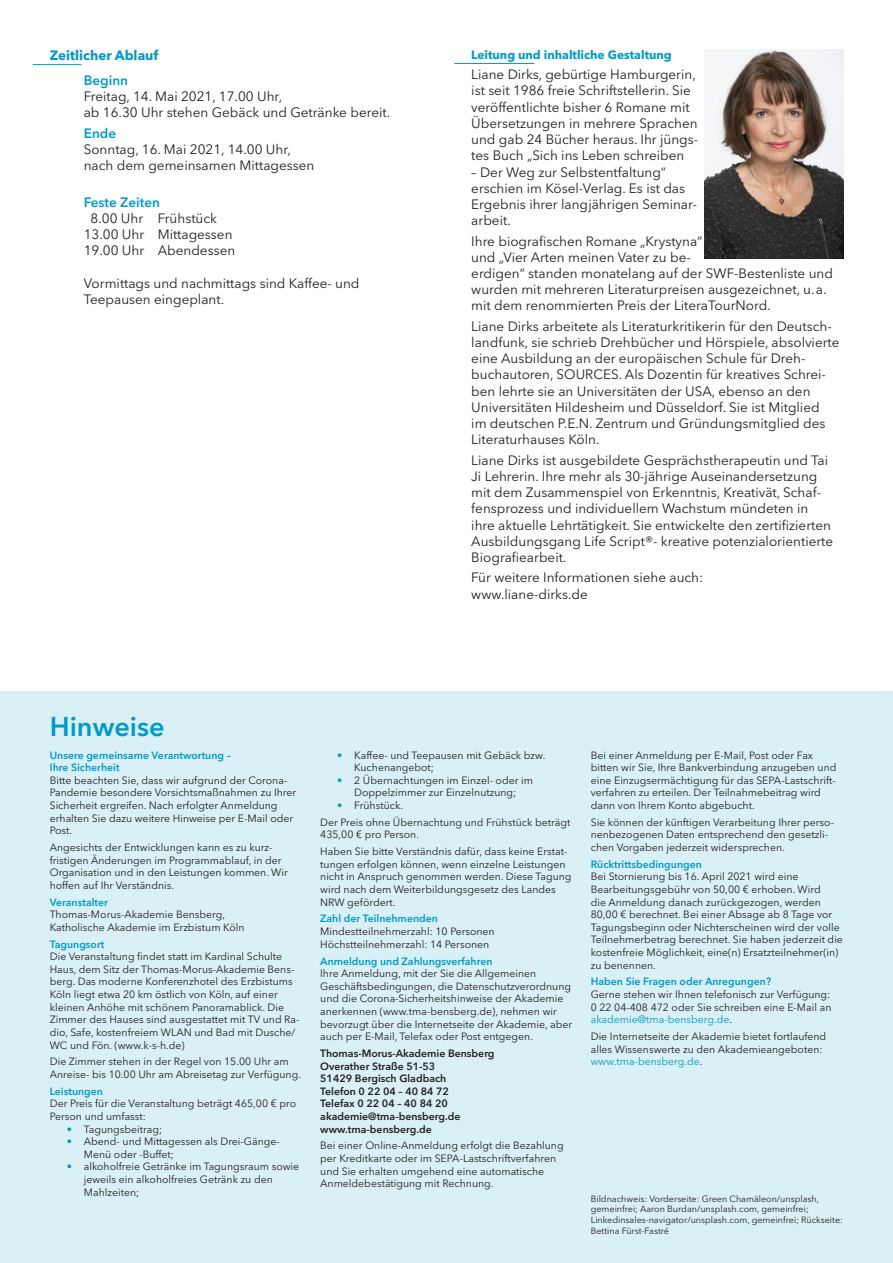
<style>
.page{position:relative;width:893px;height:1263px;background:#fff}
.page>*{position:absolute;margin:0;border:0;box-sizing:border-box;transform-origin:0 0}
.t1{font:600 27px "Avenir Next LT Pro";color:#09c}
.t2{font:13.5px/16.2px "Avenir Next LT Pro";color:#231f20}
.t3{font:600 13.5px "Avenir Next LT Pro";color:#09c}
.t4{font:700 13.5px "Avenir Next LT Pro";color:#09c}
.t5{font:700 12px "Avenir Next LT Pro";color:#09c}
.t6{font:10.5px/12.6px "Avenir Next LT Pro";color:#231f20}
.t7{font:600 10.5px/12.6px "Avenir Next LT Pro";color:#09c}
.t8{font:600 10.5px/12.6px "Avenir Next LT Pro";color:#231f20}
.t9{font:9px/10.8px "Avenir Next LT Pro";color:#231f20}
.s1{color:#09c}
</style>
<div class="page">
<div style="left:0;top:691px;width:893px;height:572px;background:#d9f0f7"></div>
<img style="left:704px;top:50px;width:139px;height:208px">
<hr style="left:33px;top:64px;width:48px;height:1px;background:#09c">
<hr style="left:454px;top:63px;width:80px;height:1px;background:#09c">
<p class="t4" style="left:50px;top:47px;width:110px">Zeitlicher Ablauf</p>
<p class="t3" style="left:84px;top:72px;width:46px">Beginn</p>
<p class="t2" style="left:84px;top:88px;width:308px">Freitag, 14. Mai 2021, 17.00 Uhr,<br>ab 16.30 Uhr stehen Gebäck und Getränke bereit.</p>
<p class="t3" style="left:84px;top:125px;width:34px">Ende</p>
<p class="t2" style="left:84px;top:141px;width:232px">Sonntag, 16. Mai 2021, 14.00 Uhr, nach dem gemeinsamen Mittagessen</p>
<p class="t3" style="left:84px;top:194px;width:78px">Feste Zeiten</p>
<p class="t2" style="left:84px;top:210px;width:153px;text-indent:7px">8.00 Uhr Frühstück<br>13.00 Uhr Mittagessen<br>19.00 Uhr Abendessen</p>
<p class="t2" style="left:84px;top:275px;width:277px">Vormittags und nachmittags sind Kaffee- und<br>Teepausen eingeplant.</p>
<h1 class="t1" style="left:50px;top:710px;width:116px">Hinweise</h1>
<p class="t5" style="left:471px;top:47px;width:202px">Leitung und inhaltliche Gestaltung</p>
<p class="t2" style="left:471px;top:66px;width:228px">Liane Dirks, gebürtige Hamburgerin, ist seit 1986 freie Schriftstellerin. Sie veröffentlichte bisher 6 Romane mit Übersetzungen in mehrere Sprachen und gab 24 Bücher heraus. Ihr jüngs&shy;tes Buch „Sich ins Leben schreiben</p>
<p class="t2" style="left:471px;top:164px;width:227px">– Der Weg zur Selbstentfaltung“ erschien im Kösel-Verlag. Es ist das<br>Ergebnis ihrer langjährigen Seminar&shy;arbeit.</p>
<p class="t2" style="left:471px;top:233px;width:363px">Ihre biografischen Romane „Krystyna“<br>und „Vier Arten meinen Vater zu be-<br>erdigen“ standen monatelang auf der SWF-Bestenliste und wurden mit mehreren Literaturpreisen ausgezeichnet, u.a. mit dem renommierten Preis der LiteraTourNord.</p>
<p class="t2" style="left:471px;top:318px;width:370px">Liane Dirks arbeitete als Literaturkritikerin für den Deutsch&shy;landfunk, sie schrieb Drehbücher und Hörspiele, absolvierte eine Ausbildung an der europäischen Schule für Dreh&shy;buchautoren, SOURCES. Als Dozentin für kreatives Schrei&shy;ben lehrte sie an Universitäten der USA, ebenso an den Universitäten Hildesheim und Düsseldorf. Sie ist Mitglied<br>im deutschen P.E.N. Zentrum und Gründungsmitglied des Literaturhauses Köln.</p>
<p class="t2" style="left:471px;top:452px;width:363px">Liane Dirks ist ausgebildete Gesprächstherapeutin und Tai Ji Lehrerin. Ihre mehr als 30-jährige Auseinandersetzung mit dem Zusammenspiel von Erkenntnis, Kreativät, Schaf&shy;fensprozess und individuellem Wachstum mündeten in ihre aktuelle Lehrtätigkeit. Sie entwickelte den zertifizierten Ausbildungsgang Life Script®- kreative potenzialorientierte Biografiearbeit.</p>
<p class="t2" style="left:471px;top:569px;width:233px">Für weitere Informationen siehe auch: www.liane-dirks.de</p>
<p class="t7" style="left:50px;top:748px;width:183px">Unsere gemeinsame Verantwortung –<br>Ihre Sicherheit</p>
<p class="t6" style="left:50px;top:774px;width:248px">Bitte beachten Sie, dass wir aufgrund der Corona-Pandemie besondere Vorsichtsmaßnahmen zu Ihrer Sicherheit ergreifen. Nach erfolgter Anmeldung erhalten Sie dazu weitere Hinweise per E-Mail oder Post.</p>
<p class="t6" style="left:50px;top:841px;width:240px">Angesichts der Entwicklungen kann es zu kurz&shy;fristigen Änderungen im Programmablauf, in der Organisation und in den Leistungen kommen. Wir hoffen auf Ihr Verständnis.</p>
<p class="t7" style="left:50px;top:896px;width:60px">Veranstalter</p>
<p class="t6" style="left:50px;top:908px;width:196px">Thomas-Morus-Akademie Bensberg,<br>Katholische Akademie im Erzbistum Köln</p>
<p class="t7" style="left:50px;top:938px;width:56px">Tagungsort</p>
<p class="t6" style="left:50px;top:950px;width:251px">Die Veranstaltung findet statt im Kardinal Schulte Haus, dem Sitz der Thomas-Morus-Akademie Bens&shy;berg. Das moderne Konferenzhotel des Erzbistums Köln liegt etwa 20 km östlich von Köln, auf einer kleinen Anhöhe mit schönem Panoramablick. Die Zimmer des Hauses sind ausgestattet mit TV und Ra&shy;dio, Safe, kostenfreiem WLAN und Bad mit Dusche/ WC und Fön. (www.k-s-h.de)</p>
<p class="t6" style="left:50px;top:1055px;width:253px">Die Zimmer stehen in der Regel von 15.00 Uhr am<br>Anreise- bis 10.00 Uhr am Abreisetag zur Verfügung.</p>
<p class="t7" style="left:50px;top:1085px;width:55px">Leistungen</p>
<p class="t6" style="left:50px;top:1097px;width:248px">Der Preis für die Veranstaltung beträgt 465,00 € pro<br>Person und umfasst:</p>
<p class="t6" style="left:67px;top:1123px;width:97px"><span class="s1">•</span> Tagungsbeitrag;</p>
<p class="t6" style="left:84px;top:1135px;width:198px;text-indent:-17px"><span class="s1">•</span> Abend- und Mittagessen als Drei-Gänge-<br>Menü oder -Buffet;</p>
<p class="t6" style="left:84px;top:1160px;width:217px;text-indent:-17px"><span class="s1">•</span> alkoholfreie Getränke im Tagungsraum sowie jeweils ein alkoholfreies Getränk zu den<br>Mahlzeiten;</p>
<p class="t6" style="left:354px;top:748px;width:193px;text-indent:-17px"><span class="s1">•</span> Kaffee- und Teepausen mit Gebäck bzw.<br>Kuchenangebot;</p>
<p class="t6" style="left:337px;top:774px;width:197px;text-align:center"><span class="s1">•</span> 2 Übernachtungen im Einzel- oder im<br>Doppelzimmer zur Einzelnutzung;</p>
<p class="t6" style="left:320px;top:797px;width:252px;line-height:16.8px;text-indent:17px"><span class="s1">•</span> Frühstück.<br>Der Preis ohne Übernachtung und Frühstück beträgt</p>
<p class="t6" style="left:320px;top:826px;width:249px;line-height:16.8px">435,00 € pro Person.<br>Haben Sie bitte Verständnis dafür, dass keine Erstat-</p>
<p class="t6" style="left:320px;top:858px;width:253px">tungen erfolgen können, wenn einzelne Leistungen nicht in Anspruch genommen werden. Diese Tagung wird nach dem Weiterbildungsgesetz des Landes NRW gefördert.</p>
<p class="t7" style="left:320px;top:912px;width:119px">Zahl der Teilnehmenden</p>
<p class="t6" style="left:320px;top:925px;width:176px">Mindestteilnehmerzahl: 10 Personen<br>Höchstteilnehmerzahl: 14 Personen</p>
<p class="t7" style="left:320px;top:954px;width:174px">Anmeldung und Zahlungsverfahren</p>
<p class="t6" style="left:320px;top:967px;width:254px">Ihre Anmeldung, mit der Sie die Allgemeinen Geschäftsbedingungen, die Datenschutzverordnung und die Corona-Sicherheitshinweise der Akademie anerkennen (www.tma-bensberg.de), nehmen wir bevorzugt über die Internetseite der Akademie, aber auch per E-Mail, Telefax oder Post entgegen.</p>
<p class="t8" style="left:320px;top:1047px;width:176px">Thomas-Morus-Akademie Bensberg<br>Overather Straße 51-53<br>51429 Bergisch Gladbach<br>Telefon 0 22 04 – 40 84 72<br>Telefax 0 22 04 – 40 84 20 akademie@tma-bensberg.de www.tma-bensberg.de</p>
<p class="t6" style="left:320px;top:1139px;width:245px">Bei einer Online-Anmeldung erfolgt die Bezahlung per Kreditkarte oder im SEPA-Lastschriftverfahren und Sie erhalten umgehend eine automatische Anmeldebestätigung mit Rechnung.</p>
<p class="t6" style="left:591px;top:748px;width:247px">Bei einer Anmeldung per E-Mail, Post oder Fax bitten wir Sie, Ihre Bankverbindung anzugeben und eine Einzugsermächtigung für das SEPA-Lastschrift&shy;verfahren zu erteilen. Der Teilnahmebeitrag wird dann von Ihrem Konto abgebucht.</p>
<p class="t6" style="left:591px;top:816px;width:245px">Sie können der künftigen Verarbeitung Ihrer perso&shy;nenbezogenen Daten entsprechend den gesetzli&shy;chen Vorgaben jederzeit widersprechen.</p>
<p class="t7" style="left:591px;top:858px;width:113px">Rücktrittsbedingungen</p>
<p class="t6" style="left:591px;top:870px;width:254px">Bei Stornierung bis 16. April 2021 wird eine Bearbeitungsgebühr von 50,00 € erhoben. Wird<br>die Anmeldung danach zurückgezogen, werden 80,00 € berechnet. Bei einer Absage ab 8 Tage vor Tagungsbeginn oder Nichterscheinen wird der volle Teilnehmerbetrag berechnet. Sie haben jederzeit die kostenfreie Möglichkeit, eine(n) Ersatzteilnehmer(in) zu benennen.</p>
<p class="t7" style="left:591px;top:975px;width:182px">Haben Sie Fragen oder Anregungen?</p>
<p class="t6" style="left:591px;top:988px;width:242px;text-align:justify">Gerne stehen wir Ihnen telefonisch zur Verfügung:<br>0 22 04-408 472 oder Sie schreiben eine E-Mail an <span class="s1">akademie@tma-bensberg.de</span>.</p>
<p class="t6" style="left:591px;top:1030px;width:237px">Die Internetseite der Akademie bietet fortlaufend alles Wissenswerte zu den Akademieangeboten: <span class="s1">www.tma-bensberg.de</span>.</p>
<p class="t9" style="left:591px;top:1193px;width:254px">Bildnachweis: Vorderseite: Green Chamäleon/unsplash, gemeinfrei; Aaron Burdan/unsplash.com, gemeinfrei; Linkedinsales-navigator/unsplash.com, gemeinfrei; Rückseite:<br>Bettina Fürst-Fastré</p>
</div>
